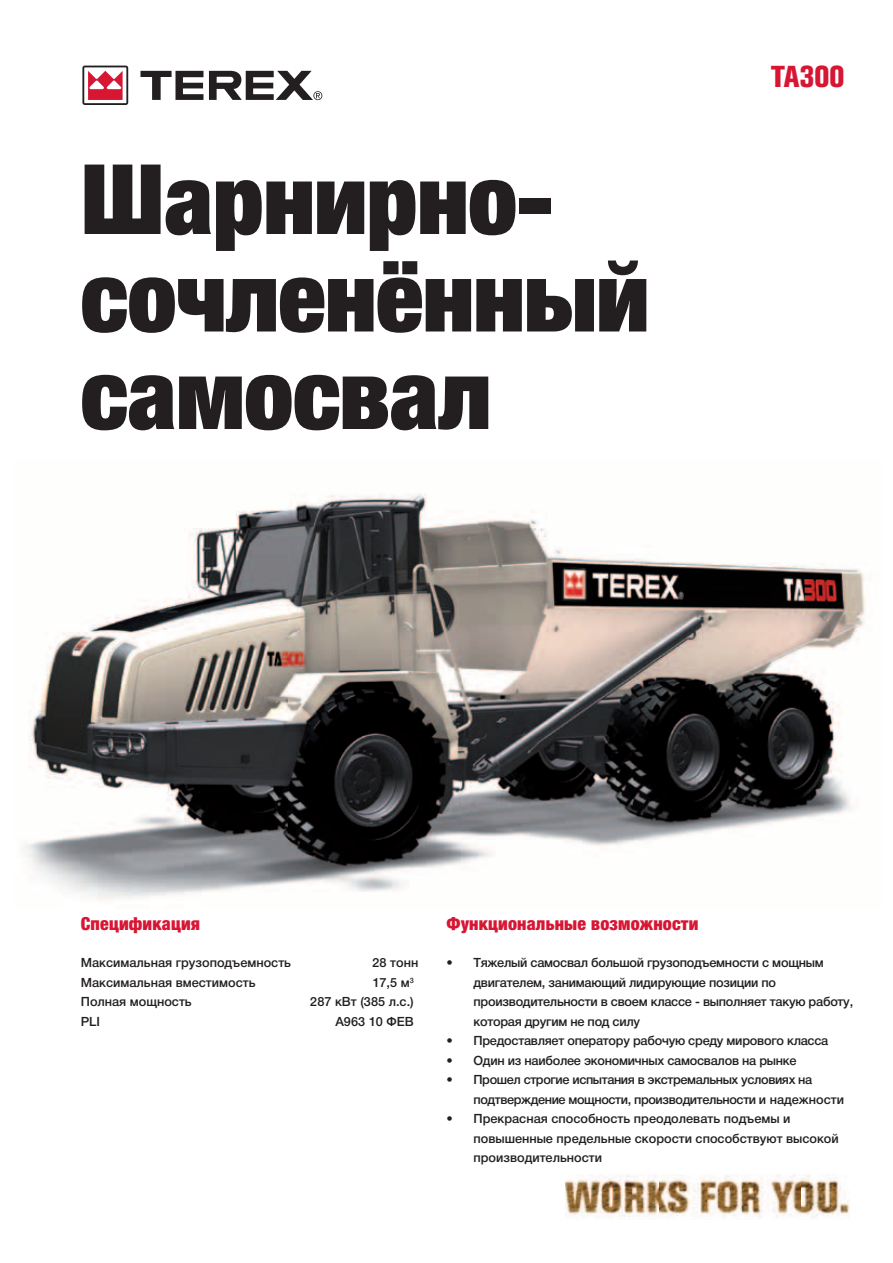
<style>
.page{position:relative;width:893px;height:1263px;background:#fff}
.page>*{position:absolute;margin:0;border:0;box-sizing:border-box;transform-origin:0 0}
.t1{font:900 condensed 97.5px/97.5px "Helvetica Neue LTCYR";color:#231f20}
.t2{font:800 condensed 30px "Akzidenz Grotesk BE";color:#d71634}
.t3{font:900 condensed 18px "Helvetica Neue LTCYR";letter-spacing:.01em;color:#d71634}
.t4{font:500 12.75px/19.5px "Helvetica Neue LTCYR";letter-spacing:-.02em;color:#231f20}
.t5{font:500 12.75px/19.5px "Helvetica Neue LTCYR";color:#231f20}
</style>
<div class="page">
<svg style="left:82px;top:66px;width:46px;height:39px"></svg>
<svg style="left:140px;top:71px;width:63px;height:29px"></svg>
<svg style="left:209px;top:71px;width:113px;height:29px"></svg>
<img style="left:23px;top:493px;width:843px;height:407px">
<img style="left:566px;top:1174px;width:283px;height:45px">
<h1 class="t1" style="left:81px;top:151px;width:570px">Шарнирно&shy;сочленённый самосвал</h1>
<h2 class="t2" style="left:771px;top:59px;width:75px">TA300</h2>
<h3 class="t3" style="left:81px;top:913px;width:121px">Спецификация</h3>
<p class="t5" style="left:81px;top:953px;width:212px">Максимальная грузоподъемность</p>
<p class="t4" style="left:372px;top:953px;width:47px">28 тонн</p>
<p class="t5" style="left:81px;top:973px;width:176px">Максимальная вместимость</p>
<p class="t4" style="left:372px;top:973px;width:43px">17,5 м<sup>3</sup></p>
<p class="t5" style="left:81px;top:992px;width:112px">Полная мощность</p>
<p class="t5" style="left:310px;top:992px;width:105px">287 кВт (385 л.с.)</p>
<p class="t4" style="left:81px;top:1012px;width:21px">PLI</p>
<p class="t5" style="left:335px;top:1012px;width:80px">A963 10 ФЕВ</p>
<h3 class="t3" style="left:446px;top:913px;width:253px">Функциональные возможности</h3>
<p class="t4" style="left:473px;top:953px;width:381px;text-indent:-27px">• Тяжелый самосвал большой грузоподъемности с мощным двигателем, занимающий лидирующие позиции по производительности в своем классе - выполняет такую работу, которая другим не под силу</p>
<p class="t4" style="left:446px;top:1031px;width:383px">• Предоставляет оператору рабочую среду мирового класса</p>
<p class="t4" style="left:446px;top:1051px;width:352px">• Один из наиболее экономичных самосвалов на рынке</p>
<p class="t4" style="left:473px;top:1070px;width:372px;text-indent:-27px">• Прошел строгие испытания в экстремальных условиях на подтверждение мощности, производительности и надежности</p>
<p class="t5" style="left:473px;top:1109px;width:367px;text-indent:-27px">• Прекрасная способность преодолевать подъемы и повышенные предельные скорости способствуют высокой производительности</p>
</div>
